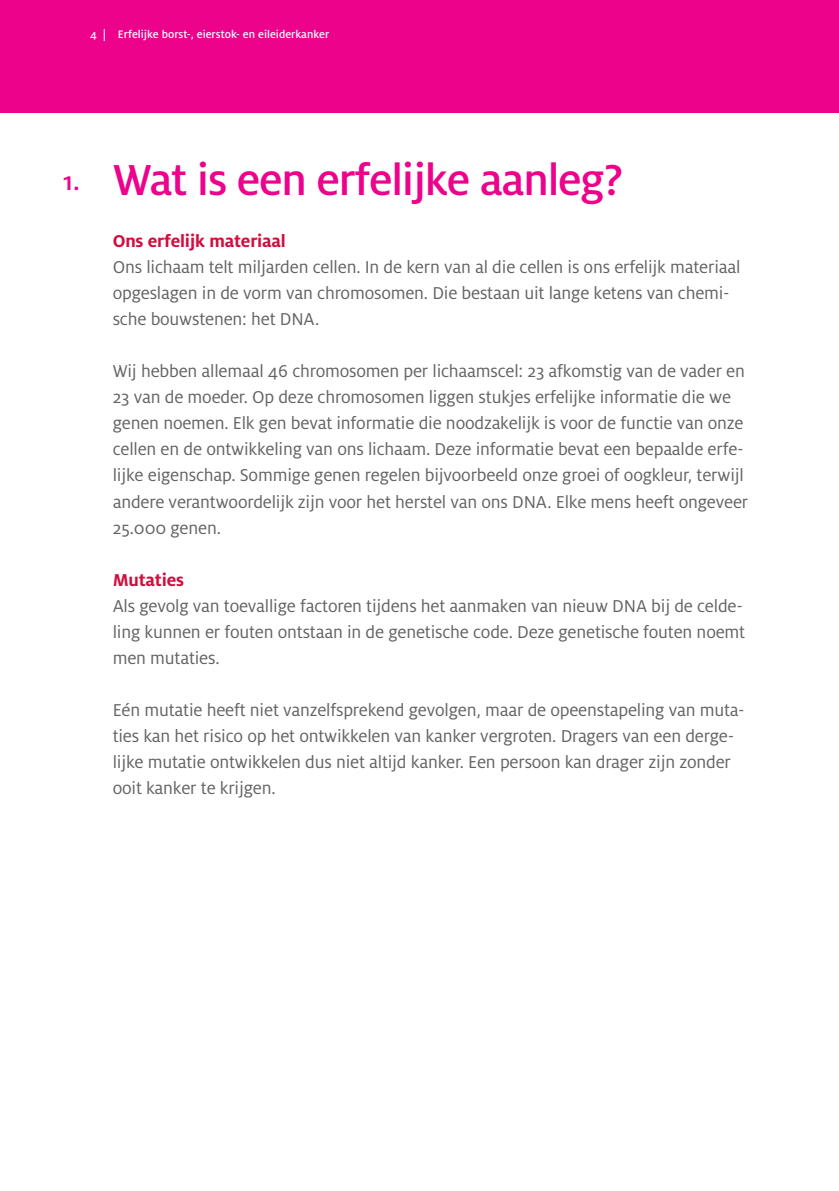
<style>
.page{position:relative;width:839px;height:1191px;background:#fff}
.page>*{position:absolute;margin:0;border:0;box-sizing:border-box;transform-origin:0 0}
._3_-_Hoofdtitel{font:500 48px "Milo OT";letter-spacing:-.025em;color:#ed028c}
._3_-_Nummering_-_hoo{font:500 28px "Milo OT";color:#ed028c}
._3_-_Hoofdtitel-2{font:19px/26px "Milo OT";letter-spacing:-.01em;color:#636366}
._3_-_Hoofdtitel-3{font:700 19px "Milo OT";letter-spacing:-.01em;color:#d10e40}
.t1{font:500 12px "Milo OT";color:#fff}
</style>
<div class="page">
<hr style="left:838px;top:0;width:1px;height:113px;background:#ed028c">
<div style="left:0;top:0;width:838px;height:113px;background:#ed028c"></div>
<p class="t1" style="left:90px;top:28px;width:241px">4 | Erfelijke borst-, eierstok- en eileiderkanker</p>
<p class="_3_-_Nummering_-_hoo" style="left:63px;top:166px;width:18px">1.</p>
<p class="_3_-_Hoofdtitel" style="left:113px;top:154px;width:512px">Wat is een erfelijke aanleg?</p>
<p class="_3_-_Hoofdtitel-3" style="left:113px;top:231px;width:175px">Ons erfelijk materiaal</p>
<p class="_3_-_Hoofdtitel-2" style="left:113px;top:255px;width:629px">Ons lichaam telt miljarden cellen. In de kern van al die cellen is ons erfelijk materiaal opgeslagen in de vorm van chromosomen. Die bestaan uit lange ketens van chemi&shy;sche bouwstenen: het DNA.</p>
<p class="_3_-_Hoofdtitel-2" style="left:113px;top:359px;width:637px">Wij hebben allemaal 46 chromosomen per lichaamscel: 23 afkomstig van de vader en 23 van de moeder. Op deze chromosomen liggen stukjes erfelijke informatie die we genen noemen. Elk gen bevat informatie die noodzakelijk is voor de functie van onze cellen en de ontwikkeling van ons lichaam. Deze informatie bevat een bepaalde erfe&shy;lijke eigenschap. Sommige genen regelen bijvoorbeeld onze groei of oogkleur, terwijl andere verantwoordelijk zijn voor het herstel van ons DNA. Elke mens heeft ongeveer 25.000 genen.</p>
<p class="_3_-_Hoofdtitel-3" style="left:113px;top:569px;width:73px">Mutaties</p>
<p class="_3_-_Hoofdtitel-2" style="left:113px;top:593px;width:634px">Als gevolg van toevallige factoren tijdens het aanmaken van nieuw DNA bij de celde&shy;ling kunnen er fouten ontstaan in de genetische code. Deze genetische fouten noemt men mutaties.</p>
<p class="_3_-_Hoofdtitel-2" style="left:113px;top:697px;width:633px">Eén mutatie heeft niet vanzelfsprekend gevolgen, maar de opeenstapeling van muta&shy;ties kan het risico op het ontwikkelen van kanker vergroten. Dragers van een derge&shy;lijke mutatie ontwikkelen dus niet altijd kanker. Een persoon kan drager zijn zonder ooit kanker te krijgen.</p>
</div>
